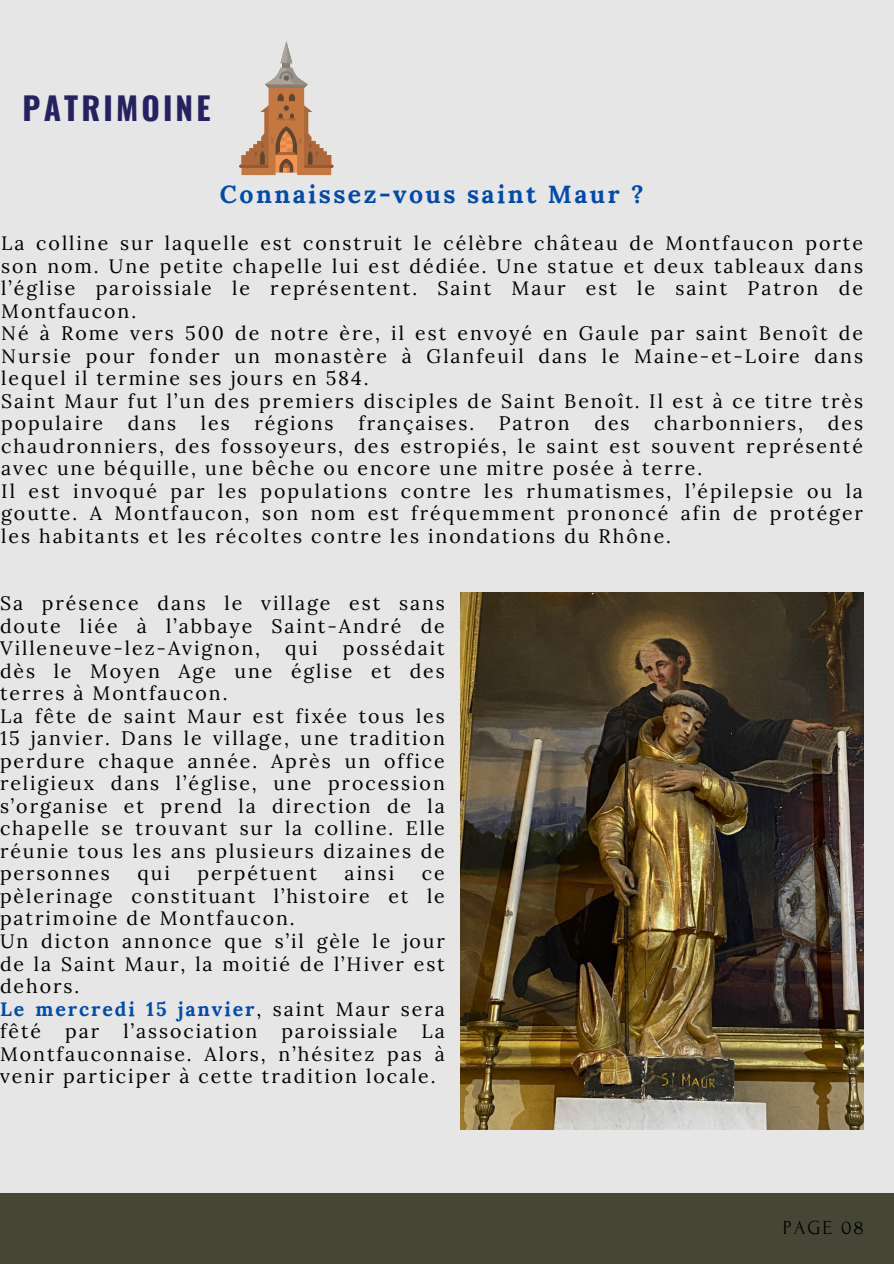
<style>
.page{position:relative;width:894px;height:1264px;background:#fff}
.page>*{position:absolute;margin:0;border:0;box-sizing:border-box;transform-origin:0 0}
.t1{font:700 31.5px "Oswald";letter-spacing:.1em;color:#262262}
.t2{font:700 24.9px "Lora";letter-spacing:.1em;color:#004aad}
.t3{font:19.8px "Forum";letter-spacing:.1em;color:#000}
.t4{font:19.5px/22.5px "Lora";letter-spacing:.1em;color:#000;text-align:justify}
.s1{font-weight:700;color:#004aad}
</style>
<div class="page">
<div style="left:0;top:0;width:893px;height:1263px;background:#e6e6e6"></div>
<div style="left:0;top:1193px;width:893px;height:70px;background:#464636"></div>
<svg style="left:239px;top:41px;width:94px;height:134px"></svg>
<img style="left:460px;top:592px;width:403px;height:537px">
<h1 class="t1" style="left:23px;top:83px;width:189px">PATRIMOINE</h1>
<h2 class="t2" style="left:220px;top:178px;width:425px">Connaissez-vous saint Maur ?</h2>
<p class="t4" style="left:1px;top:232px;width:863px">La colline sur laquelle est construit le célèbre château de Montfaucon porte son nom. Une petite chapelle lui est dédiée. Une statue et deux tableaux dans l’église paroissiale le représentent. Saint Maur est le saint Patron de Montfaucon.</p>
<p class="t4" style="left:1px;top:322px;width:863px">Né à Rome vers 500 de notre ère, il est envoyé en Gaule par saint Benoît de Nursie pour fonder un monastère à Glanfeuil dans le Maine-et-Loire dans lequel il termine ses jours en 584.</p>
<p class="t4" style="left:1px;top:389px;width:863px">Saint Maur fut l’un des premiers disciples de Saint Benoît. Il est à ce titre très populaire</p>
<p class="t4" style="left:128px;top:412px;width:50px">dans</p>
<p class="t4" style="left:201px;top:412px;width:30px">les</p>
<p class="t4" style="left:254px;top:412px;width:81px">régions</p>
<p class="t4" style="left:358px;top:412px;width:117px">françaises.</p>
<p class="t4" style="left:498px;top:412px;width:72px">Patron</p>
<p class="t4" style="left:594px;top:412px;width:37px">des</p>
<p class="t4" style="left:654px;top:412px;width:150px">charbonniers,</p>
<p class="t4" style="left:1px;top:412px;width:863px;text-indent:826px">des chaudronniers, des fossoyeurs, des estropiés, le saint est souvent représenté avec une béquille, une bêche ou encore une mitre posée à terre.</p>
<p class="t4" style="left:1px;top:479px;width:863px">Il est invoqué par les populations contre les rhumatismes, l’épilepsie ou la goutte. A Montfaucon, son nom est fréquemment prononcé afin de protéger les habitants et les récoltes contre les inondations du Rhône.</p>
<p class="t4" style="left:0;top:592px;width:446px">Sa présence dans le village est sans doute liée à l’abbaye Saint-André de Villeneuve-lez-Avignon,</p>
<p class="t4" style="left:0;top:637px;width:446px;text-indent:342px">possédait dès le Moyen Age une église et des terres à Montfaucon.</p>
<p class="t4" style="left:0;top:704px;width:446px">La fête de saint Maur est fixée tous les 15 janvier. Dans le village, une tradition perdure chaque année. Après un office religieux dans l’église, une procession s’organise et prend la direction de la chapelle se trouvant sur la colline. Elle réunie tous les ans plusieurs dizaines de personnes</p>
<p class="t4" style="left:285px;top:637px;width:34px">qui</p>
<p class="t4" style="left:137px;top:862px;width:34px">qui</p>
<p class="t4" style="left:197px;top:862px;width:121px">perpétuent</p>
<p class="t4" style="left:344px;top:862px;width:51px">ainsi</p>
<p class="t4" style="left:0;top:862px;width:446px;text-indent:422px">ce pèlerinage constituant l’histoire et le patrimoine de Montfaucon.</p>
<p class="t4" style="left:0;top:929px;width:446px">Un dicton annonce que s’il gèle le jour de la Saint Maur, la moitié de l’Hiver est dehors.</p>
<p class="t4" style="left:0;top:997px;width:446px"><span class="s1">Le mercredi 15 janvier</span>, saint Maur sera fêté par l’association paroissiale La Montfauconnaise. Alors, n’hésitez pas à venir participer à cette tradition locale.</p>
<p class="t3" style="left:782px;top:1216px;width:82px">PAGE 08</p>
</div>
